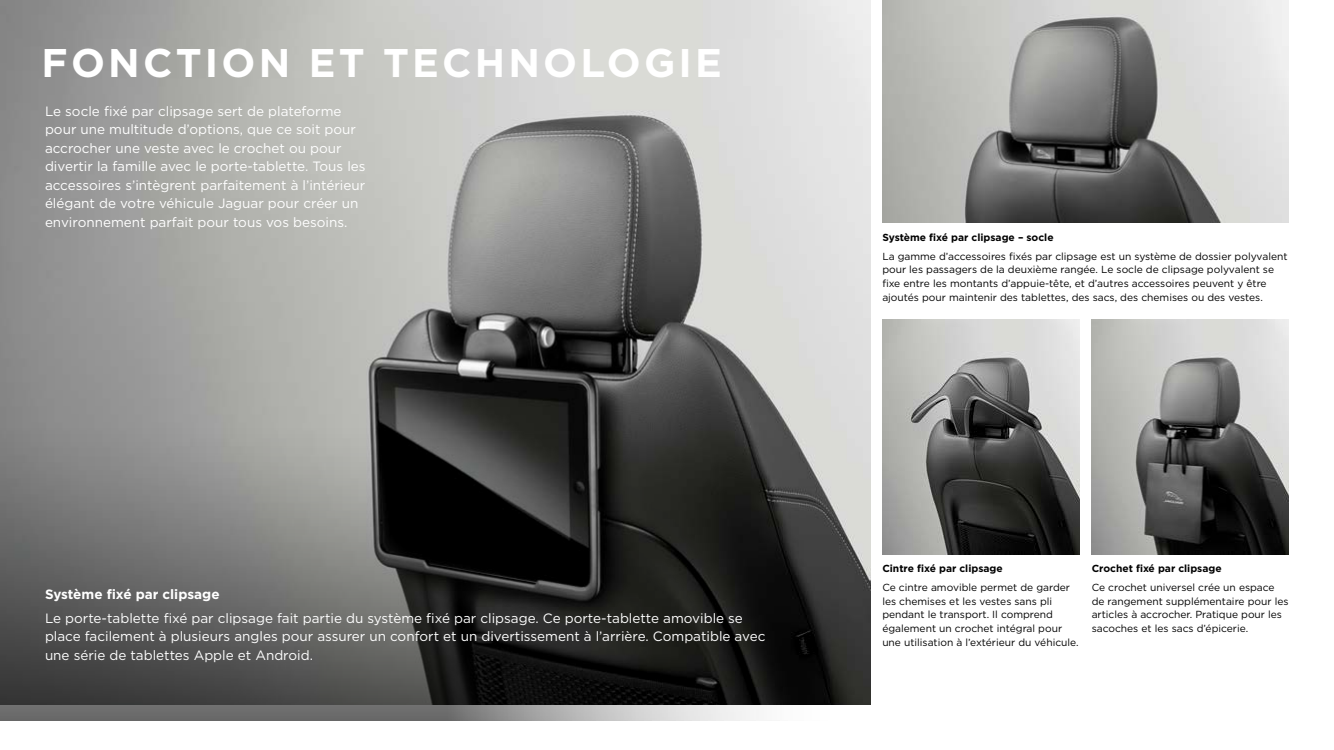
<style>
.page{position:relative;width:1334px;height:750px;background:#fff}
.page>*{position:absolute;margin:0;border:0;box-sizing:border-box;transform-origin:0 0}
.t1{font:700 40px "Gotham";letter-spacing:.08em;color:#fff}
.t2{font:13.5px/18.5px "Gotham";color:#fff}
.t3{font:700 13.5px "Gotham";color:#fff}
.t4{font:10.2px/13.8px "Gotham";color:#000}
.t5{font:700 10.2px "Gotham";color:#000}
</style>
<div class="page">
<img style="left:0;top:0;width:870px;height:705px">
<svg style="left:0;top:423px;width:869px;height:298px"></svg>
<img style="left:882px;top:0;width:407px;height:223px">
<img style="left:882px;top:319px;width:198px;height:235px">
<img style="left:1092px;top:319px;width:197px;height:235px">
<h1 class="t1" style="left:42px;top:36px;width:682px">FONCTION ET TECHNOLOGIE</h1>
<p class="t2" style="left:45px;top:101px;width:322px">Le socle fixé par clipsage sert de plateforme pour une multitude d’options, que ce soit pour accrocher une veste avec le crochet ou pour divertir la famille avec le porte-tablette. Tous les accessoires s’intègrent parfaitement à l’intérieur élégant de votre véhicule Jaguar pour créer un environnement parfait pour tous vos besoins.</p>
<h2 class="t3" style="left:45px;top:586px;width:176px">Système fixé par clipsage</h2>
<p class="t2" style="left:45px;top:609px;width:722px">Le porte-tablette fixé par clipsage fait partie du système fixé par clipsage. Ce porte-tablette amovible se place facilement à plusieurs angles pour assurer un confort et un divertissement à l’arrière. Compatible avec une série de tablettes Apple et Android.</p>
<p class="t5" style="left:882px;top:230px;width:173px">Système fixé par clipsage – socle</p>
<p class="t4" style="left:882px;top:249px;width:407px">La gamme d’accessoires fixés par clipsage est un système de dossier polyvalent pour les passagers de la deuxième rangée. Le socle de clipsage polyvalent se fixe entre les montants d’appuie-tête, et d’autres accessoires peuvent y être ajoutés pour maintenir des tablettes, des sacs, des chemises ou des vestes.</p>
<p class="t5" style="left:882px;top:562px;width:122px">Cintre fixé par clipsage</p>
<p class="t4" style="left:882px;top:580px;width:198px">Ce cintre amovible permet de garder les chemises et les vestes sans pli pendant le transport. Il comprend également un crochet intégral pour une utilisation à l’extérieur du véhicule.</p>
<p class="t5" style="left:1092px;top:562px;width:132px">Crochet fixé par clipsage</p>
<p class="t4" style="left:1092px;top:580px;width:198px">Ce crochet universel crée un espace de rangement supplémentaire pour les articles à accrocher. Pratique pour les sacoches et les sacs d’épicerie.</p>
</div>
